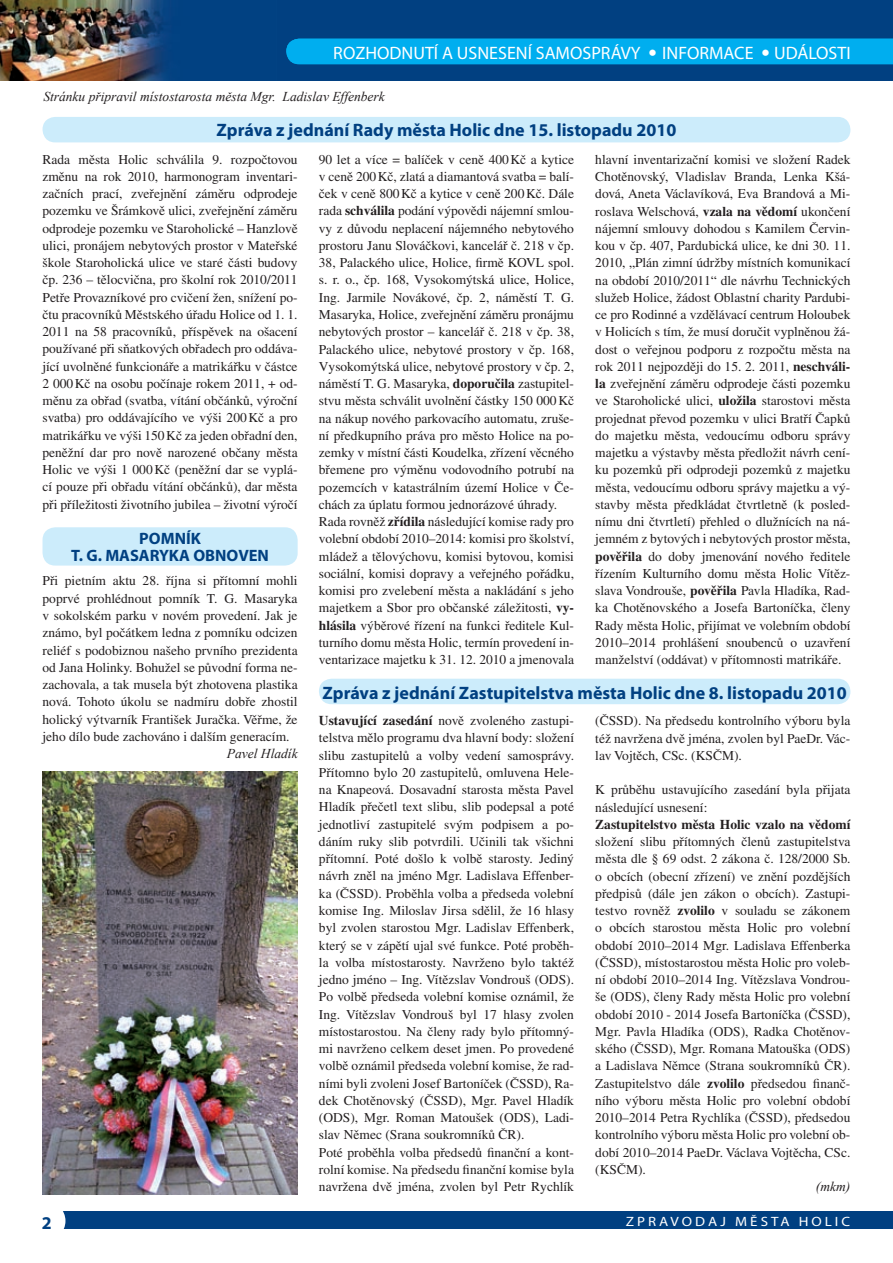
<style>
.page{position:relative;width:893px;height:1263px;background:#fff}
.page>*{position:absolute;margin:0;border:0;box-sizing:border-box;transform-origin:0 0}
.t1{font:700 18px "Myriad Pro";color:#014081}
.t2{font:18px "Myriad Pro";color:#fff}
.t3{font:700 16.5px/16.5px "Myriad Pro";color:#014081;text-align:center}
.t4{font:13.5px/17.2px "Times CE";color:#231f20;text-align:justify}
.t5{font:italic 13.5px "Times New Roman";color:#231f20}
.t6{font:700 13.5px "Times CE";color:#231f20}
.t7{font:13.5px "Myriad Pro";letter-spacing:.2em;color:#fff;scale:1.11 1}
.s1{font-family:"Frutiger CE";font-weight:300}
.s2{font-weight:700}
</style>
<div class="page">
<div style="left:0;top:0;width:893px;height:81px;background:#014081"></div>
<div style="left:58px;top:1212px;width:835px;height:17px;background:#014081"></div>
<div style="left:26px;top:1201px;width:39px;height:40px;background:#fff;border-radius:50%"></div>
<div style="left:286px;top:39px;width:607px;height:25px;background:#00aeef"></div>
<div style="left:43px;top:117px;width:807px;height:25px;background:#ccecfb;border-radius:13px"></div>
<img style="left:43px;top:771px;width:255px;height:424px">
<div style="left:319px;top:679px;width:531px;height:25px;background:#ccecfb;border-radius:13px"></div>
<div style="left:43px;top:527px;width:255px;height:39px;background:#ccecfb;border-radius:13px"></div>
<img style="left:0;top:0;width:166px;height:81px">
<h1 class="t2" style="left:333px;top:42px;width:519px">ROZHODNUTÍ A USNESENÍ SAMOSPRÁVY <span class="s1">•</span> INFORMACE <span class="s1">•</span> UDÁLOSTI</h1>
<p class="t5" style="left:43px;top:87px;width:343px">Stránku připravil místostarosta města Mgr. Ladislav Effenberk</p>
<h1 class="t1" style="left:217px;top:119px;width:461px">Zpráva z jednání Rady města Holic dne 15. listopadu 2010</h1>
<p class="t4" style="left:43px;top:150px;width:257px">Rada města Holic schválila 9. rozpočtovou změnu na rok 2010, harmonogram inventari&shy;začních prací, zveřejnění záměru odprodeje pozemku ve Šrámkově ulici, zveřejnění záměru odprodeje pozemku ve Staroholické – Hanzlově ulici, pronájem nebytových prostor v Mateřské škole Staroholická ulice ve staré části budovy čp. 236 – tělocvična, pro školní rok 2010/2011<br>Petře Provazníkové pro cvičení žen, snížení po&shy;čtu pracovníků Městského úřadu Holice od 1. 1.<br>2011 na 58 pracovníků, příspěvek na ošacení používané při sňatkových obřadech pro oddáva&shy;jící uvolněné funkcionáře a matrikářku v částce 2 000 Kč na osobu počínaje rokem 2011, + od&shy;měnu za obřad (svatba, vítání občánků, výroční svatba) pro oddávajícího ve výši 200 Kč a pro matrikářku ve výši 150 Kč za jeden obřadní den, peněžní dar pro nově narozené občany města Holic ve výši 1 000 Kč (peněžní dar se vyplá&shy;cí pouze při obřadu vítání občánků), dar města při příležitosti životního jubilea – životní výročí</p>
<p class="t4" style="left:319px;top:150px;width:257px;text-align:left">90 let a více = balíček v ceně 400 Kč a kytice v ceně 200 Kč, zlatá a diamantová svatba = balí&shy;ček v ceně 800 Kč a kytice v ceně 200 Kč. Dále rada <span class="s2">schválila</span> podání výpovědi nájemní smlou&shy;vy z důvodu neplacení nájemného nebytového prostoru Janu Slováčkovi, kancelář č. 218 v čp.<br>38, Palackého ulice, Holice, firmě KOVL spol. s. r. o., čp. 168, Vysokomýtská ulice, Holice, Ing. Jarmile Novákové, čp. 2, náměstí T. G.<br>Masaryka, Holice, zveřejnění záměru pronájmu nebytových prostor – kancelář č. 218 v čp. 38, Palackého ulice, nebytové prostory v čp. 168, Vysokomýtská ulice, nebytové prostory v čp. 2, náměstí T. G. Masaryka, <span class="s2">doporučila</span> zastupitel&shy;stvu města schválit uvolnění částky 150 000 Kč na nákup nového parkovacího automatu, zruše&shy;ní předkupního práva pro město Holice na po&shy;zemky v místní části Koudelka, zřízení věcného břemene pro výměnu vodovodního potrubí na pozemcích v katastrálním území Holice v Če&shy;chách za úplatu formou jednorázové úhrady.<br>Rada rovněž <span class="s2">zřídila</span> následující komise rady pro volební období 2010–2014: komisi pro školství, mládež a tělovýchovu, komisi bytovou, komisi sociální, komisi dopravy a veřejného pořádku, komisi pro zvelebení města a nakládání s jeho majetkem a Sbor pro občanské záležitosti, <span class="s2">vy&shy;hlásila</span> výběrové řízení na funkci ředitele Kul&shy;turního domu města Holic, termín provedení in&shy;ventarizace majetku k 31. 12. 2010 a jmenovala</p>
<p class="t4" style="left:595px;top:150px;width:257px">hlavní inventarizační komisi ve složení Radek Chotěnovský, Vladislav Branda, Lenka Kšá&shy;dová, Aneta Václavíková, Eva Brandová a Mi&shy;roslava Welschová, <span class="s2">vzala na vědomí</span> ukončení nájemní smlouvy dohodou s Kamilem Červin&shy;kou v čp. 407, Pardubická ulice, ke dni 30. 11.<br>2010, „Plán zimní údržby místních komunikací na období 2010/2011“ dle návrhu Technických služeb Holice, žádost Oblastní charity Pardubi&shy;ce pro Rodinné a vzdělávací centrum Holoubek v Holicích s tím, že musí doručit vyplněnou žá&shy;dost o veřejnou podporu z rozpočtu města na rok 2011 nejpozději do 15. 2. 2011, <span class="s2">neschváli&shy;la</span> zveřejnění záměru odprodeje části pozemku ve Staroholické ulici, <span class="s2">uložila</span> starostovi města projednat převod pozemku v ulici Bratří Čapků do majetku města, vedoucímu odboru správy majetku a výstavby města předložit návrh cení&shy;ku pozemků při odprodeji pozemků z majetku města, vedoucímu odboru správy majetku a vý&shy;stavby města předkládat čtvrtletně (k posled&shy;nímu dni čtvrtletí) přehled o dlužnících na ná&shy;jemném z bytových i nebytových prostor města, <span class="s2">pověřila</span> do doby jmenování nového ředitele řízením Kulturního domu města Holic Vítěz&shy;slava Vondrouše, <span class="s2">pověřila</span> Pavla Hladíka, Rad&shy;ka Chotěnovského a Josefa Bartoníčka, členy Rady města Holic, přijímat ve volebním období 2010–2014 prohlášení snoubenců o uzavření manželství (oddávat) v přítomnosti matrikáře.</p>
<p class="t3" style="left:71px;top:530px;width:199px">POMNÍK<br>T. G. MASARYKA OBNOVEN</p>
<p class="t4" style="left:43px;top:572px;width:257px">Při pietním aktu 28. října si přítomní mohli poprvé prohlédnout pomník T. G. Masaryka v sokolském parku v novém provedení. Jak je známo, byl počátkem ledna z pomníku odcizen reliéf s podobiznou našeho prvního prezidenta od Jana Holinky. Bohužel se původní forma ne&shy;zachovala, a tak musela být zhotovena plastika nová. Tohoto úkolu se nadmíru dobře zhostil holický výtvarník František Juračka. Věřme, že jeho dílo bude zachováno i dalším generacím.</p>
<p class="t5" style="left:227px;top:744px;width:72px">Pavel Hladík</p>
<h1 class="t1" style="left:323px;top:681px;width:526px">Zpráva z jednání Zastupitelstva města Holic dne 8. listopadu 2010</h1>
<p class="t4" style="left:319px;top:712px;width:257px;text-align:left"><span class="s2">Ustavující zasedání</span> nově zvoleného zastupi&shy;telstva mělo programu dva hlavní body: složení slibu zastupitelů a volby vedení samosprávy.<br>Přítomno bylo 20 zastupitelů, omluvena Hele&shy;na Knapeová. Dosavadní starosta města Pavel Hladík přečetl text slibu, slib podepsal a poté jednotliví zastupitelé svým podpisem a po&shy;dáním ruky slib potvrdili. Učinili tak všichni přítomní. Poté došlo k volbě starosty. Jediný návrh zněl na jméno Mgr. Ladislava Effenber&shy;ka (ČSSD). Proběhla volba a předseda volební komise Ing. Miloslav Jirsa sdělil, že 16 hlasy byl zvolen starostou Mgr. Ladislav Effenberk, který se v zápětí ujal své funkce. Poté proběh&shy;la volba místostarosty. Navrženo bylo taktéž jedno jméno – Ing. Vítězslav Vondrouš (ODS).<br>Po volbě předseda volební komise oznámil, že Ing. Vítězslav Vondrouš byl 17 hlasy zvolen místostarostou. Na členy rady bylo přítomný&shy;mi navrženo celkem deset jmen. Po provedené volbě oznámil předseda volební komise, že rad&shy;ními byli zvoleni Josef Bartoníček (ČSSD), Ra&shy;dek Chotěnovský (ČSSD), Mgr. Pavel Hladík (ODS), Mgr. Roman Matoušek (ODS), Ladi&shy;slav Němec (Srana soukromníků ČR).<br>Poté proběhla volba předsedů finanční a kont&shy;rolní komise. Na předsedu finanční komise byla navržena dvě jména, zvolen byl Petr Rychlík</p>
<p class="t4" style="left:595px;top:712px;width:257px">(ČSSD). Na předsedu kontrolního výboru byla též navržena dvě jména, zvolen byl PaeDr. Vác&shy;lav Vojtěch, CSc. (KSČM).</p>
<p class="t4" style="left:595px;top:781px;width:257px">K průběhu ustavujícího zasedání byla přijata následující usnesení:</p>
<p class="t6" style="left:595px;top:816px;width:257px">Zastupitelstvo města Holic vzalo na vědomí</p>
<p class="t4" style="left:595px;top:833px;width:257px">složení slibu přítomných členů zastupitelstva města dle § 69 odst. 2 zákona č. 128/2000 Sb. o obcích (obecní zřízení) ve znění pozdějších předpisů (dále jen zákon o obcích). Zastupi&shy;testvo rovněž <span class="s2">zvolilo</span> v souladu se zákonem o obcích starostou města Holic pro volební období 2010–2014 Mgr. Ladislava Effenberka (ČSSD), místostarostou města Holic pro voleb&shy;ní období 2010–2014 Ing. Vítězslava Vondrou&shy;še (ODS), členy Rady města Holic pro volební období 2010 - 2014 Josefa Bartoníčka (ČSSD), Mgr. Pavla Hladíka (ODS), Radka Chotěnov&shy;ského (ČSSD), Mgr. Romana Matouška (ODS) a Ladislava Němce (Strana soukromníků ČR).<br>Zastupitelstvo dále <span class="s2">zvolilo</span> předsedou finanč&shy;ního výboru města Holic pro volební období 2010–2014 Petra Rychlíka (ČSSD), předsedou kontrolního výboru města Holic pro volební ob&shy;dobí 2010–2014 PaeDr. Václava Vojtěcha, CSc. (KSČM).</p>
<p class="t5" style="left:816px;top:1177px;width:36px">(mkm)</p>
<h1 class="t1" style="left:42px;top:1211px;width:11px">2</h1>
<p class="t7" style="left:626px;top:1213px;width:204px">ZPRAVODAJ MĚSTA HOLIC</p>
</div>
